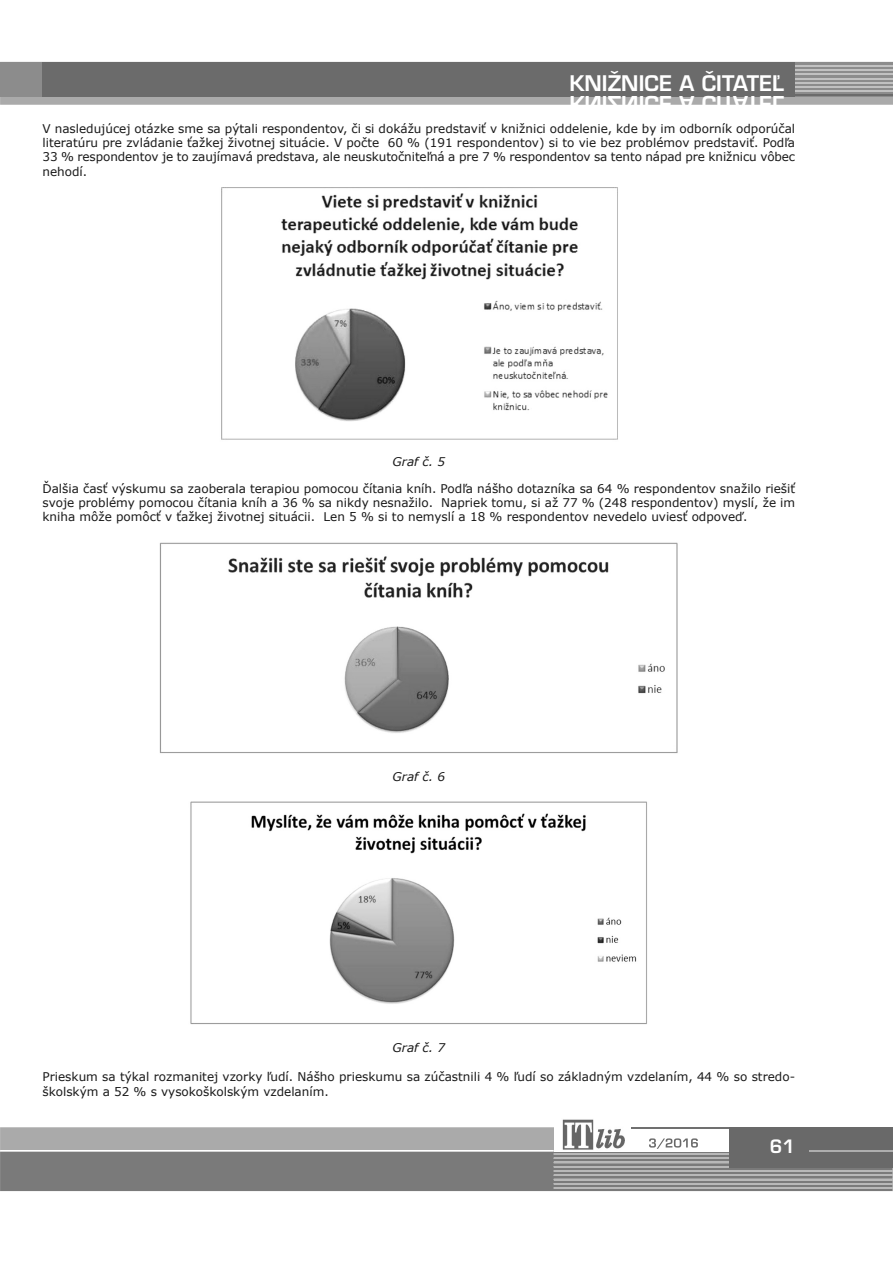
<style>
.page{position:relative;width:893px;height:1263px;background:#fff}
.page>*{position:absolute;margin:0;border:0;box-sizing:border-box;transform-origin:0 0}
.t1{font:21px "Euromode CE Bold";color:#fff}
.t2{font:18px "Euromode CE Bold";color:#fff}
.t3{font:12px/14.4px "Verdana";color:#191919;text-align:justify}
.t4{font:italic 12px "Verdana";color:#191919}
</style>
<div class="page">
<svg style="left:1px;top:1127px;width:553px;height:11px;background:#acacac"></svg>
<svg style="left:0;top:62px;width:893px;height:43px;background:#7c7c7c"></svg>
<hr style="left:795px;top:65px;width:98px;height:2px;background:#c1c1c1">
<hr style="left:631px;top:1127px;width:98px;height:2px;background:#707070">
<img style="left:562px;top:1119px;width:62px;height:19px">
<div style="left:729px;top:1127px;width:164px;height:41px;background:#696969"></div>
<hr style="left:0;top:1127px;width:1px;height:64px;background:#aaa">
<svg style="left:0;top:1138px;width:893px;height:53px;background:#8d8d8d"></svg>
<img style="left:159px;top:542px;width:519px;height:212px">
<img style="left:190px;top:801px;width:457px;height:223px">
<img style="left:221px;top:187px;width:397px;height:253px">
<h1 class="t1" style="left:570px;top:73px;width:216px">KK NN II ŽŽ NN II CC EE AA ČČ II TT AA TT EE ĽĽ</h1>
<p class="t3" style="left:43px;top:121px;width:754px">V nasledujúcej otázke sme sa pýtali respondentov, či si dokážu predstaviť v knižnici oddelenie, kde by im odborník odporúčal literatúru pre zvládanie ťažkej životnej situácie. V počte 60 % (191 respondentov) si to vie bez problémov predstaviť. Podľa 33 % respondentov je to zaujímavá predstava, ale neuskutočniteľná a pre 7 % respondentov sa tento nápad pre knižnicu vôbec nehodí.</p>
<p class="t4" style="left:393px;top:454px;width:54px">Graf č. 5</p>
<p class="t3" style="left:43px;top:481px;width:754px">Ďalšia časť výskumu sa zaoberala terapiou pomocou čítania kníh. Podľa nášho dotazníka sa 64 % respondentov snažilo riešiť svoje problémy pomocou čítania kníh a 36 % sa nikdy nesnažilo. Napriek tomu, si až 77 % (248 respondentov) myslí, že im kniha môže pomôcť v ťažkej životnej situácii. Len 5 % si to nemyslí a 18 % respondentov nevedelo uviesť odpoveď.</p>
<p class="t4" style="left:393px;top:768px;width:54px">Graf č. 6</p>
<p class="t4" style="left:393px;top:1040px;width:54px">Graf č. 7</p>
<p class="t3" style="left:43px;top:1069px;width:754px">Prieskum sa týkal rozmanitej vzorky ľudí. Nášho prieskumu sa zúčastnili 4 % ľudí so základným vzdelaním, 44 % so stredo&shy;školským a 52 % s vysokoškolským vzdelaním.</p>
<h2 class="t2" style="left:770px;top:1135px;width:27px">61</h2>
</div>
